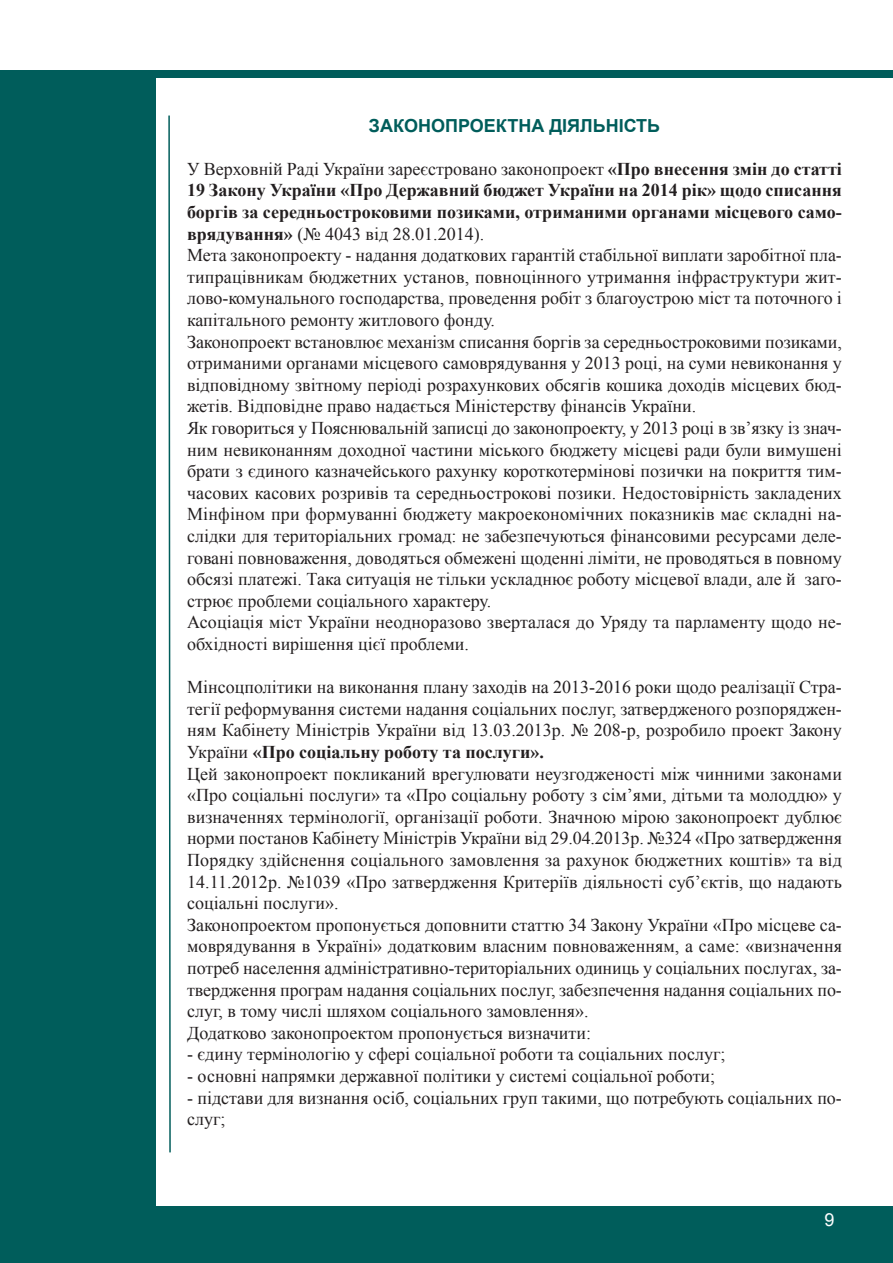
<style>
.page{position:relative;width:893px;height:1263px;background:#fff}
.page>*{position:absolute;margin:0;border:0;box-sizing:border-box;transform-origin:0 0}
.t1{font:18px/21.6px "Times New Roman";color:#231f20}
.t2{font:700 18px "Arial";color:#005d5b}
.t3{font:18px "Arial";color:#fff}
.s1{font-weight:700}
</style>
<div class="page">
<div style="left:0;top:74px;width:155px;height:1189px;background:#005d5b"></div>
<div style="left:0;top:1206px;width:893px;height:57px;background:#005d5b"></div>
<div style="left:0;top:70px;width:893px;height:8px;background:#005d5b"></div>
<svg style="left:168px;top:115px;width:3px;height:1038px"></svg>
<p class="t2" style="left:369px;top:116px;width:293px">ЗАКОНОПРОЕКТНА ДІЯЛЬНІСТЬ</p>
<p class="t1" style="left:187px;top:158px;width:656px">У Верховній Раді України зареєстровано законопроект <span class="s1">«Про внесення змін до статті 19 Закону України «Про Державний бюджет України на 2014 рік» щодо списання боргів за середньостроковими позиками, отриманими органами місцевого само&shy;врядування»</span> (№ 4043 від 28.01.2014).<br>Мета законопроекту - надання додаткових гарантій стабільної виплати заробітної пла&shy;типрацівникам бюджетних установ, повноцінного утримання інфраструктури жит&shy;лово-комунального господарства, проведення робіт з благоустрою міст та поточного і капітального ремонту житлового фонду.<br>Законопроект встановлює механізм списання боргів за середньостроковими позиками, отриманими органами місцевого самоврядування у 2013 році, на суми невиконання у відповідному звітному періоді розрахункових обсягів кошика доходів місцевих бюд&shy;жетів. Відповідне право надається Міністерству фінансів України.<br>Як говориться у Пояснювальній записці до законопроекту, у 2013 році в зв’язку із знач&shy;ним невиконанням доходної частини міського бюджету місцеві ради були вимушені брати з єдиного казначейського рахунку короткотермінові позички на покриття тим&shy;часових касових розривів та середньострокові позики. Недостовірність закладених Мінфіном при формуванні бюджету макроекономічних показників має складні на&shy;слідки для територіальних громад: не забезпечуються фінансовими ресурсами деле&shy;говані повноваження, доводяться обмежені щоденні ліміти, не проводяться в повному обсязі платежі. Така ситуація не тільки ускладнює роботу місцевої влади, але й заго&shy;стрює проблеми соціального характеру.<br>Асоціація міст України неодноразово зверталася до Уряду та парламенту щодо не&shy;обхідності вирішення цієї проблеми.</p>
<p class="t1" style="left:187px;top:676px;width:656px">Мінсоцполітики на виконання плану заходів на 2013-2016 роки щодо реалізації Стра&shy;тегії реформування системи надання соціальних послуг, затвердженого розпоряджен&shy;ням Кабінету Міністрів України від 13.03.2013р. № 208-р, розробило проект Закону України <span class="s1">«Про соціальну роботу та послуги».<br></span>Цей законопроект покликаний врегулювати неузгодженості між чинними законами «Про соціальні послуги» та «Про соціальну роботу з сім’ями, дітьми та молоддю» у визначеннях термінології, організації роботи. Значною мірою законопроект дублює норми постанов Кабінету Міністрів України від 29.04.2013р. №324 «Про затвердження Порядку здійснення соціального замовлення за рахунок бюджетних коштів» та від 14.11.2012р. №1039 «Про затвердження Критеріїв діяльності суб’єктів, що надають соціальні послуги».<br>Законопроектом пропонується доповнити статтю 34 Закону України «Про місцеве са&shy;моврядування в Україні» додатковим власним повноваженням, а саме: «визначення потреб населення адміністративно-територіальних одиниць у соціальних послугах, за&shy;твердження програм надання соціальних послуг, забезпечення надання соціальних по&shy;слуг, в тому числі шляхом соціального замовлення».<br>Додатково законопроектом пропонується визначити:</p>
<p class="t1" style="left:187px;top:1043px;width:540px">- єдину термінологію у сфері соціальної роботи та соціальних послуг;</p>
<p class="t1" style="left:187px;top:1065px;width:530px">- основні напрямки державної політики у системі соціальної роботи;</p>
<p class="t1" style="left:187px;top:1087px;width:656px">- підстави для визнання осіб, соціальних груп такими, що потребують соціальних по&shy;слуг;</p>
<p class="t3" style="left:824px;top:1209px;width:12px">9</p>
</div>
